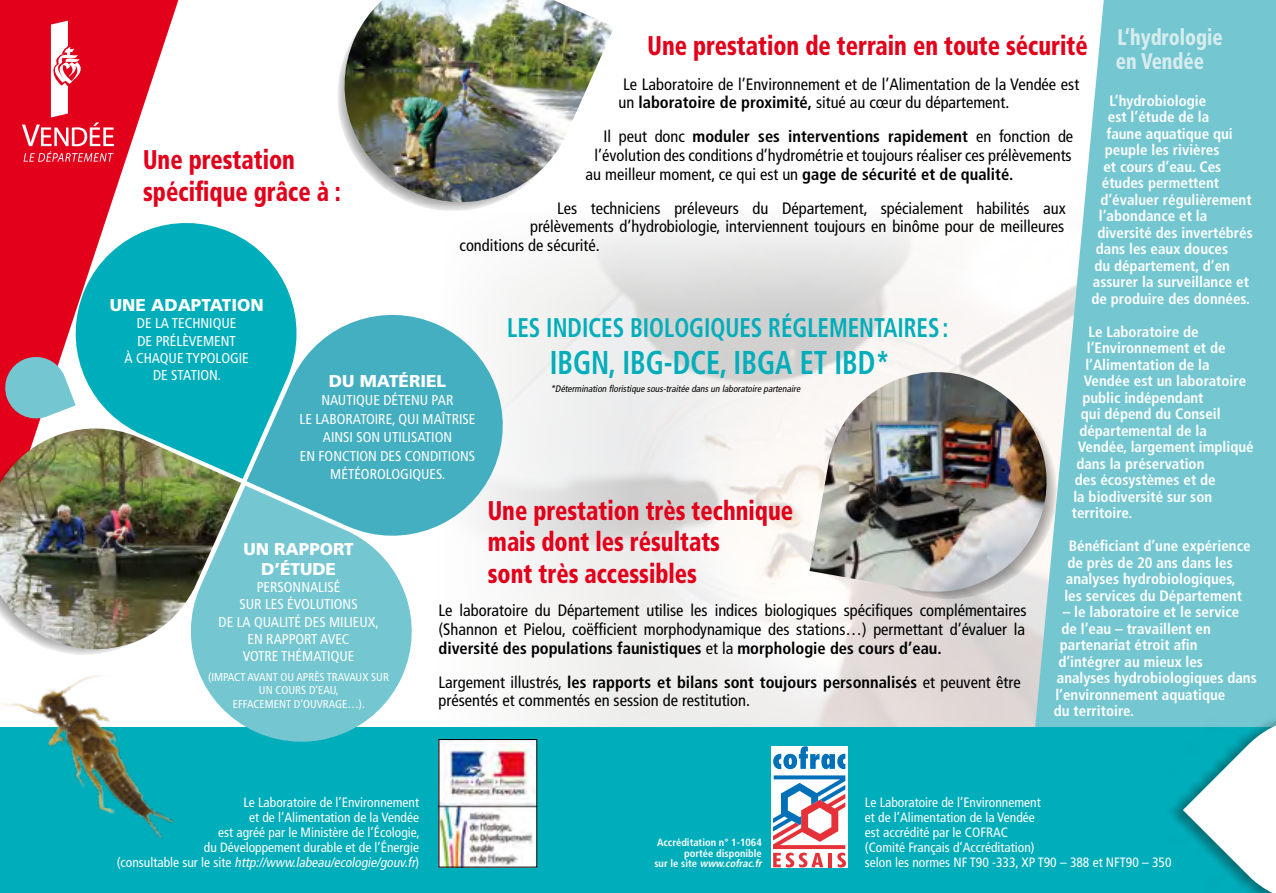
<style>
.page{position:relative;width:1276px;height:893px;background:#fff}
.page>*{position:absolute;margin:0;border:0;box-sizing:border-box;transform-origin:0 0}
.t1{font:700 condensed 33px "Frutiger";color:#00adba;scale:.85 1}
.TITRE{font:900 condensed 27px "Frutiger";color:#e2001a;scale:.85 1}
.t2{font:700 condensed 27px "Frutiger";color:#00adba;scale:.85 1}
.TITRE-2{font:900 condensed 22.5px "Frutiger";color:#d7ecee;scale:.85 1}
.texte_gras{font:900 17.1px/20.5px "Frutiger";color:#fff;text-align:center}
.texte_gras-2{font:condensed 16.5px/18.8px "Frutiger";color:#000}
.texte_gras-3{font:700 condensed 16.5px "Frutiger";color:#000}
.texte_gras-4{font:700 condensed 15px/16.5px "Frutiger";color:#fff}
.texte_gras-5{font:condensed 14.25px/18.6px "Frutiger";color:#fff;text-align:center}
.t3{font:condensed 13.5px "Frutiger";color:#fff}
.t4{font:italic condensed 13.5px "Frutiger";color:#fff}
.t5{font:condensed 11.4px/13.6px "Frutiger";color:#fff;text-align:center}
.t6{font:700 condensed 10.5px "Frutiger";color:#fff}
.t7{font:italic 700 condensed 10.5px "Frutiger";color:#fff}
.t8{font:italic condensed 9.45px "Frutiger";color:#000}
.s1{font-weight:700}
.s2{font-weight:400}
.s3{font-style:normal}
</style>
<div class="page">
<svg style="left:1019px;top:0;width:257px;height:727px;background:#89ced7"></svg>
<div style="left:0;top:727px;width:1276px;height:166px;background:#00adba"></div>
<img style="left:2px;top:675px;width:172px;height:164px">
<img style="left:338px;top:0;width:275px;height:208px">
<img style="left:440px;top:741px;width:95px;height:124px">
<div style="left:771px;top:746px;width:77px;height:121px;background:#fff"></div>
<svg style="left:773px;top:746px;width:72px;height:23px"></svg>
<svg style="left:773px;top:775px;width:73px;height:92px"></svg>
<div style="left:1167px;top:710px;width:109px;height:183px;background:#000;opacity:.35"></div>
<svg style="left:1183px;top:708px;width:93px;height:185px"></svg>
<svg style="left:0;top:0;width:178px;height:421px;fill:#e2001a"></svg>
<svg style="left:22px;top:21px;width:92px;height:141px;background:#e73146"></svg>
<svg style="left:1px;top:353px;width:60px;height:68px;background:#9694a2"></svg>
<svg style="left:0;top:421px;width:40px;height:7px"></svg>
<img style="left:0;top:428px;width:241px;height:227px">
<svg style="left:61px;top:208px;width:231px;height:271px;fill:#00adba"></svg>
<svg style="left:246px;top:301px;width:272px;height:250px;fill:#44afc0"></svg>
<svg style="left:176px;top:486px;width:250px;height:256px;fill:#74c7d1"></svg>
<svg style="left:830px;top:372px;width:236px;height:236px"></svg>
<img style="left:809px;top:372px;width:246px;height:226px">
<p class="TITRE" style="left:647px;top:29px;width:519px">Une prestation de terrain en toute sécurité</p>
<p class="TITRE-2" style="left:1117px;top:23px;width:125px">L’hydrologie</p>
<p class="TITRE-2" style="left:1116px;top:47px;width:105px">en Vendée</p>
<p class="texte_gras-2" style="left:618px;top:75px;width:462px">Le Laboratoire de l’Environnement et de l’Alimentation de la Vendée est un <span class="s1">laboratoire de proximité,</span> situé au cœur du département.</p>
<p class="texte_gras-3" style="left:603px;top:127px;width:471px"><span class="s2">Il peut donc</span> moduler ses interventions rapidement <span class="s2">en fonction de</span></p>
<p class="texte_gras-2" style="left:594px;top:146px;width:478px">l’évolution des conditions d’hydrométrie et toujours réaliser ces prélèvements</p>
<p class="texte_gras-2" style="left:585px;top:165px;width:429px">au meilleur moment, ce qui est un <span class="s1">gage de sécurité et de qualité.</span></p>
<p class="texte_gras-2" style="left:557px;top:199px;width:510px">Les techniciens préleveurs du Département, spécialement habilités aux</p>
<p class="texte_gras-2" style="left:530px;top:217px;width:536px">prélèvements d’hydrobiologie, interviennent toujours en binôme pour de meilleures</p>
<p class="texte_gras-2" style="left:459px;top:236px;width:142px">conditions de sécurité.</p>
<p class="texte_gras-4" style="left:1109px;top:92px;width:98px">L’hydrobiologie</p>
<p class="texte_gras-4" style="left:1108px;top:109px;width:103px">est l’étude de la</p>
<p class="texte_gras-4" style="left:1106px;top:125px;width:128px">faune aquatique qui</p>
<p class="texte_gras-4" style="left:1105px;top:142px;width:116px">peuple les rivières</p>
<p class="texte_gras-4" style="left:1103px;top:158px;width:119px">et cours d’eau. Ces</p>
<p class="texte_gras-4" style="left:1102px;top:175px;width:119px">études permettent</p>
<p class="texte_gras-4" style="left:1100px;top:191px;width:153px">d’évaluer régulièrement</p>
<p class="texte_gras-4" style="left:1099px;top:208px;width:110px">l’abondance et la</p>
<p class="texte_gras-4" style="left:1097px;top:224px;width:157px">diversité des invertébrés</p>
<p class="texte_gras-4" style="left:1096px;top:241px;width:134px">dans les eaux douces</p>
<p class="texte_gras-4" style="left:1094px;top:257px;width:137px">du département, d’en</p>
<p class="texte_gras-4" style="left:1093px;top:274px;width:158px">assurer la surveillance et</p>
<p class="texte_gras-4" style="left:1091px;top:290px;width:160px">de produire des données.</p>
<p class="texte_gras-4" style="left:1088px;top:323px;width:112px">Le Laboratoire de</p>
<p class="texte_gras-4" style="left:1087px;top:340px;width:140px">l’Environnement et de</p>
<p class="texte_gras-4" style="left:1085px;top:356px;width:126px">l’Alimentation de la</p>
<p class="texte_gras-4" style="left:1084px;top:373px;width:164px">Vendée est un laboratoire</p>
<p class="texte_gras-4" style="left:1082px;top:389px;width:123px">public indépendant</p>
<p class="texte_gras-4" style="left:1081px;top:406px;width:141px">qui dépend du Conseil</p>
<p class="texte_gras-4" style="left:1079px;top:422px;width:129px">départemental de la</p>
<p class="texte_gras-4" style="left:1078px;top:439px;width:177px">Vendée, largement impliqué</p>
<p class="texte_gras-4" style="left:1076px;top:455px;width:130px">dans la préservation</p>
<p class="texte_gras-4" style="left:1075px;top:472px;width:142px">des écosystèmes et de</p>
<p class="texte_gras-4" style="left:1073px;top:488px;width:140px">la biodiversité sur son</p>
<p class="texte_gras-4" style="left:1072px;top:505px;width:62px">territoire.</p>
<p class="texte_gras-4" style="left:1064px;top:538px;width:188px;text-indent:4px">Bénéficiant d’une expérience de près de 20 ans dans les analyses hydrobiologiques, les services du Département</p>
<p class="texte_gras-4" style="left:1063px;top:604px;width:178px">– le laboratoire et le service</p>
<p class="texte_gras-4" style="left:1061px;top:620px;width:151px">de l’eau – travaillent en</p>
<p class="texte_gras-4" style="left:1060px;top:637px;width:139px">partenariat étroit afin</p>
<p class="texte_gras-4" style="left:1058px;top:653px;width:146px">d’intégrer au mieux les</p>
<p class="texte_gras-4" style="left:1057px;top:670px;width:201px">analyses hydrobiologiques dans</p>
<p class="texte_gras-4" style="left:1055px;top:686px;width:171px">l’environnement aquatique</p>
<p class="texte_gras-4" style="left:1054px;top:703px;width:82px">du territoire.</p>
<p class="TITRE" style="left:143px;top:144px;width:180px">Une prestation</p>
<p class="TITRE" style="left:143px;top:175px;width:234px">spécifique grâce à :</p>
<p class="texte_gras" style="left:110px;top:295px;width:155px">UNE ADAPTATION</p>
<p class="texte_gras-5" style="left:137px;top:314px;width:101px">DE LA TECHNIQUE</p>
<p class="texte_gras-5" style="left:137px;top:331px;width:100px">DE PRÉLÈVEMENT</p>
<p class="texte_gras-5" style="left:124px;top:348px;width:126px">À CHAQUE TYPOLOGIE</p>
<p class="texte_gras-5" style="left:153px;top:366px;width:69px">DE STATION.</p>
<p class="texte_gras" style="left:329px;top:370px;width:119px">DU MATÉRIEL</p>
<p class="texte_gras-5" style="left:321px;top:391px;width:133px">NAUTIQUE DÉTENU PAR</p>
<p class="texte_gras-5" style="left:299px;top:410px;width:177px">LE LABORATOIRE, QUI MAÎTRISE<br>AINSI SON UTILISATION</p>
<p class="texte_gras-5" style="left:300px;top:447px;width:177px">EN FONCTION DES CONDITIONS<br>MÉTÉOROLOGIQUES.</p>
<p class="t2" style="left:507px;top:311px;width:520px">LES INDICES BIOLOGIQUES RÉGLEMENTAIRES :</p>
<p class="t1" style="left:550px;top:343px;width:402px">IBGN, IBG-DCE, IBGA ET IBD*</p>
<p class="t8" style="left:550px;top:383px;width:253px">*Détermination floristique sous-traitée dansun laboratoire partenaire</p>
<p class="TITRE" style="left:488px;top:494px;width:361px">Une prestation très technique</p>
<p class="TITRE" style="left:488px;top:526px;width:275px">mais dont les résultats</p>
<p class="TITRE" style="left:488px;top:557px;width:248px">sont très accessibles</p>
<p class="texte_gras" style="left:243px;top:538px;width:112px">UN RAPPORT<br>D’ÉTUDE</p>
<p class="texte_gras-5" style="left:257px;top:578px;width:85px">PERSONNALISÉ</p>
<p class="texte_gras-5" style="left:239px;top:595px;width:120px">SUR LES ÉVOLUTIONS</p>
<p class="texte_gras-5" style="left:219px;top:612px;width:162px">DE LA QUALITÉ DES MILIEUX,</p>
<p class="texte_gras-5" style="left:247px;top:629px;width:104px">EN RAPPORT AVEC</p>
<p class="texte_gras-5" style="left:243px;top:647px;width:113px">VOTRE THÉMATIQUE</p>
<p class="t5" style="left:208px;top:670px;width:182px">(IMPACT AVANT OU APRÈS TRAVAUX SUR<br>UN COURS D’EAU,</p>
<p class="t5" style="left:233px;top:697px;width:133px">EFFACEMENT D’OUVRAGE…).</p>
<p class="texte_gras-2" style="left:438px;top:601px;width:589px;text-align:justify">Le laboratoire du Département utilise les indices biologiques spécifiques complémentaires (Shannon et Pielou, coëfficient morphodynamique des stations…) permettant d’évaluer la <span class="s1">diversité des populations faunistiques</span> et la <span class="s1">morphologie des cours d’eau.</span></p>
<p class="texte_gras-2" style="left:438px;top:673px;width:584px">Largement illustrés, <span class="s1">les rapports et bilans sont toujours personnalisés</span> et peuvent être présentés et commentés en session de restitution.</p>
<p class="t3" style="left:243px;top:795px;width:177px">Le Laboratoire de l’Environnement</p>
<p class="t3" style="left:249px;top:810px;width:171px">et de l’Alimentation de la Vendée</p>
<p class="t3" style="left:218px;top:825px;width:203px">est agréé par le Ministère de l’Écologie,</p>
<p class="t3" style="left:204px;top:840px;width:217px">du Développement durable et de l’Énergie</p>
<p class="t4" style="left:117px;top:855px;width:304px"><span class="s3">( c o n s u l t a b l e s u r l e s i t e</span> http://www.labeau/ecologie/gouv.fr<span class="s3">)</span></p>
<p class="t6" style="left:657px;top:837px;width:106px">Accréditation n° 1-1064</p>
<p class="t6" style="left:684px;top:847px;width:79px">portée disponible</p>
<p class="t7" style="left:654px;top:858px;width:111px"><span class="s3">s u r l e s i t e</span> www.cofrac.fr</p>
<p class="t3" style="left:865px;top:795px;width:177px">Le Laboratoire de l’Environnement</p>
<p class="t3" style="left:865px;top:810px;width:171px">et de l’Alimentation de la Vendée</p>
<p class="t3" style="left:865px;top:825px;width:144px">est accrédité par le COFRAC</p>
<p class="t3" style="left:865px;top:840px;width:171px">(Comité Français d’Accréditation)</p>
<p class="t3" style="left:865px;top:855px;width:308px">selon les normes NF T90 -333, XP T90 – 388 et NFT90 – 350</p>
</div>
